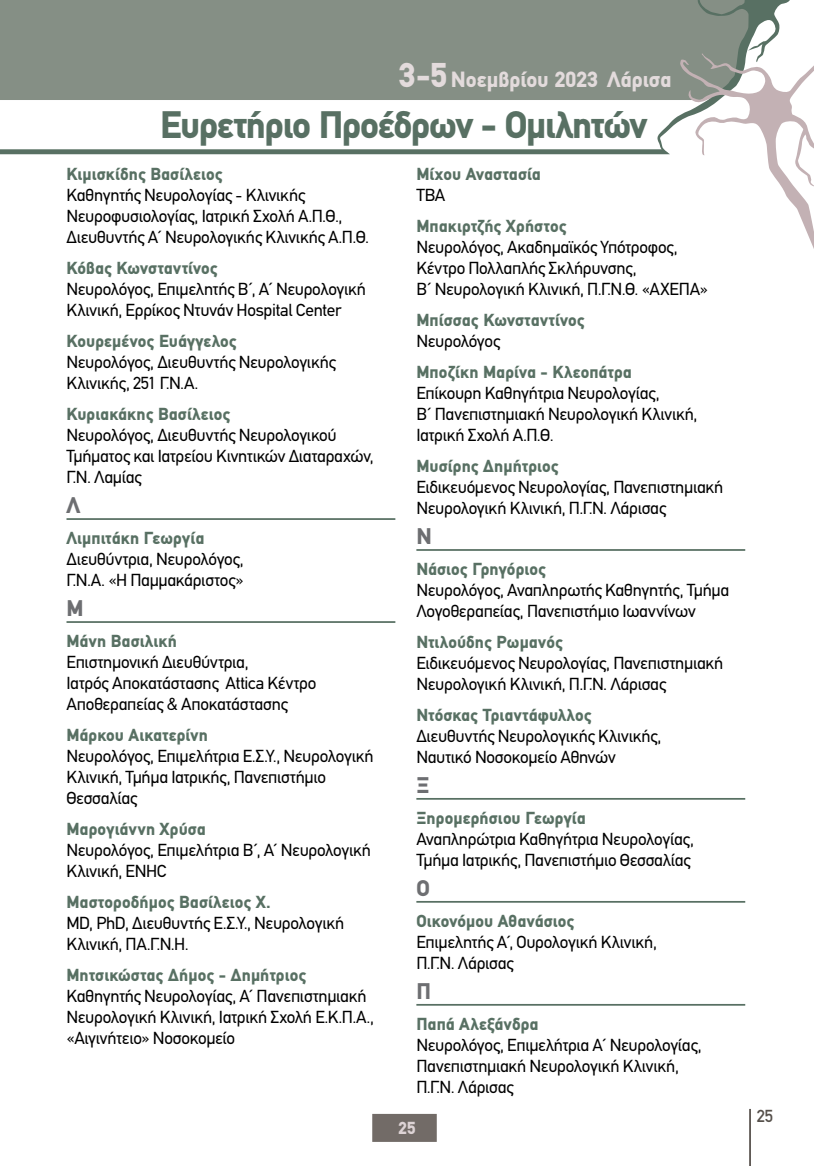
<style>
.page{position:relative;width:814px;height:1166px;background:#fff}
.page>*{position:absolute;margin:0;border:0;box-sizing:border-box;transform-origin:0 0}
.t1{font:900 38.5px "PF Din Text";letter-spacing:-.035em;color:#587063}
.t2{font:900 22.75px "PF Din Text";color:#6d6e71}
.t3{font:900 22.22px "PF Din Text";color:#e3dbdc}
.t4{font:17.5px/21px "PF Din Text";letter-spacing:-.015em;color:#000}
.t5{font:900 17.5px "PF Din Text";letter-spacing:.01em;color:#587063}
.t6{font:900 17.5px "PF Din Text";color:#ddd3d5}
.t7{font:500 17.5px "PF Din Text";color:#56504b}
.s1{font-size:34.65px}
</style>
<div class="page">
<svg style="left:0;top:0;width:814px;height:249px"></svg>
<div style="left:372px;top:1114px;width:65px;height:28px;background:#726b67"></div>
<hr style="left:66px;top:518px;width:329px;height:2px;background:#587063">
<hr style="left:66px;top:621px;width:329px;height:2px;background:#587063">
<hr style="left:416px;top:549px;width:329px;height:2px;background:#587063">
<hr style="left:416px;top:798px;width:329px;height:2px;background:#587063">
<hr style="left:416px;top:901px;width:329px;height:2px;background:#587063">
<hr style="left:416px;top:1004px;width:329px;height:1px;background:#587063">
<hr style="left:749px;top:1109px;width:2px;height:57px;background:#56504b">
<p class="t3" style="left:399px;top:66px;width:273px"><span class="s1">3-5</span> Νοεμβρίου 2023 Λάρισα</p>
<h1 class="t1" style="left:160px;top:102px;width:488px">Ευρετήριο Προέδρων - Ομιλητών</h1>
<p class="t5" style="left:66px;top:164px;width:158px">Κιμισκίδης Βασίλειος</p>
<p class="t4" style="left:66px;top:185px;width:304px">Καθηγητής Νευρολογίας - Κλινικής<br>Νευροφυσιολογίας, Ιατρική Σχολή Α.Π.Θ.,<br>Διευθυντής Α΄ Νευρολογικής Κλινικής Α.Π.Θ.</p>
<p class="t5" style="left:66px;top:258px;width:153px">Κόβας Κωνσταντίνος</p>
<p class="t4" style="left:66px;top:279px;width:301px">Νευρολόγος, Επιμελητής Β΄, Α΄ Νευρολογική<br>Κλινική, Ερρίκος Ντυνάν Hospital Center</p>
<p class="t5" style="left:66px;top:331px;width:172px">Κουρεμένος Ευάγγελος</p>
<p class="t4" style="left:66px;top:352px;width:271px">Νευρολόγος, Διευθυντής Νευρολογικής<br>Κλινικής, 251 Γ.Ν.Α.</p>
<p class="t5" style="left:66px;top:404px;width:165px">Κυριακάκης Βασίλειος</p>
<p class="t4" style="left:66px;top:425px;width:308px">Νευρολόγος, Διευθυντής Νευρολογικού<br>Τμήματος και Ιατρείου Κινητικών Διαταραχών,<br>Γ.Ν. Λαμίας</p>
<h2 class="t2" style="left:66px;top:492px;width:15px">Λ</h2>
<p class="t5" style="left:66px;top:528px;width:139px">Λιμπιτάκη Γεωργία</p>
<p class="t4" style="left:66px;top:549px;width:179px">Διευθύντρια, Νευρολόγος,<br>Γ.Ν.Α. «Η Παμμακάριστος»</p>
<h2 class="t2" style="left:66px;top:595px;width:18px">Μ</h2>
<p class="t5" style="left:66px;top:630px;width:112px">Μάνη Βασιλική</p>
<p class="t4" style="left:66px;top:652px;width:251px">Επιστημονική Διευθύντρια,<br>Ιατρός Αποκατάστασης Attica Κέντρο<br>Αποθεραπείας &amp; Αποκατάστασης</p>
<p class="t5" style="left:66px;top:724px;width:143px">Μάρκου Αικατερίνη</p>
<p class="t4" style="left:66px;top:746px;width:308px">Νευρολόγος, Επιμελήτρια Ε.Σ.Υ., Νευρολογική<br>Κλινική, Τμήμα Ιατρικής, Πανεπιστήμιο<br>Θεσσαλίας</p>
<p class="t5" style="left:66px;top:818px;width:141px">Μαρογιάννη Χρύσα</p>
<p class="t4" style="left:66px;top:839px;width:306px">Νευρολόγος, Επιμελήτρια Β΄, Α΄ Νευρολογική<br>Κλινική, ENHC</p>
<p class="t5" style="left:66px;top:891px;width:206px">Μαστοροδήμος Βασίλειος Χ.</p>
<p class="t4" style="left:66px;top:912px;width:279px">MD, PhD, Διευθυντής Ε.Σ.Υ., Νευρολογική<br>Κλινική, ΠΑ.Γ.Ν.Η.</p>
<p class="t5" style="left:66px;top:964px;width:241px">Μητσικώστας Δήμος - Δημήτριος</p>
<p class="t4" style="left:66px;top:985px;width:309px">Καθηγητής Νευρολογίας, Α΄ Πανεπιστημιακή<br>Νευρολογική Κλινική, Ιατρική Σχολή Ε.Κ.Π.Α., «Αιγινήτειο» Νοσοκομείο</p>
<p class="t5" style="left:416px;top:164px;width:126px">Μίχου Αναστασία</p>
<p class="t4" style="left:416px;top:185px;width:31px">TBA</p>
<p class="t5" style="left:416px;top:216px;width:152px">Μπακιρτζής Χρήστος</p>
<p class="t4" style="left:416px;top:237px;width:293px">Νευρολόγος, Ακαδημαϊκός Υπότροφος,<br>Κέντρο Πολλαπλής Σκλήρυνσης,<br>Β΄ Νευρολογική Κλινική, Π.Γ.Ν.Θ. «ΑΧΕΠΑ»</p>
<p class="t5" style="left:416px;top:310px;width:170px">Μπίσσας Κωνσταντίνος</p>
<p class="t4" style="left:416px;top:331px;width:85px">Νευρολόγος</p>
<p class="t5" style="left:416px;top:362px;width:217px">Μποζίκη Μαρίνα - Κλεοπάτρα</p>
<p class="t4" style="left:416px;top:383px;width:282px">Επίκουρη Καθηγήτρια Νευρολογίας,<br>Β΄ Πανεπιστημιακή Νευρολογική Κλινική,<br>Ιατρική Σχολή Α.Π.Θ.</p>
<p class="t5" style="left:416px;top:455px;width:144px">Μυσίρης Δημήτριος</p>
<p class="t4" style="left:416px;top:477px;width:308px">Ειδικευόμενος Νευρολογίας, Πανεπιστημιακή<br>Νευρολογική Κλινική, Π.Γ.Ν. Λάρισας</p>
<h2 class="t2" style="left:416px;top:523px;width:17px">Ν</h2>
<p class="t5" style="left:416px;top:558px;width:131px">Νάσιος Γρηγόριος</p>
<p class="t4" style="left:416px;top:580px;width:314px">Νευρολόγος, Αναπληρωτής Καθηγητής, Τμήμα<br>Λογοθεραπείας, Πανεπιστήμιο Ιωαννίνων</p>
<p class="t5" style="left:416px;top:631px;width:148px">Ντιλούδης Ρωμανός</p>
<p class="t4" style="left:416px;top:652px;width:308px">Ειδικευόμενος Νευρολογίας, Πανεπιστημιακή<br>Νευρολογική Κλινική, Π.Γ.Ν. Λάρισας</p>
<p class="t5" style="left:416px;top:704px;width:177px">Ντόσκας Τριαντάφυλλος</p>
<p class="t4" style="left:416px;top:725px;width:247px">Διευθυντής Νευρολογικής Κλινικής,<br>Ναυτικό Νοσοκομείο Αθηνών</p>
<h2 class="t2" style="left:416px;top:771px;width:15px">Ξ</h2>
<p class="t5" style="left:416px;top:807px;width:171px">Ξηρομερήσιου Γεωργία</p>
<p class="t4" style="left:416px;top:828px;width:279px">Αναπληρώτρια Καθηγήτρια Νευρολογίας,<br>Τμήμα Ιατρικής, Πανεπιστήμιο Θεσσαλίας</p>
<h2 class="t2" style="left:416px;top:874px;width:15px">Ο</h2>
<p class="t5" style="left:416px;top:910px;width:159px">Οικονόμου Αθανάσιος</p>
<p class="t4" style="left:416px;top:931px;width:242px">Επιμελητής Α΄, Ουρολογική Κλινική,<br>Π.Γ.Ν. Λάρισας</p>
<h2 class="t2" style="left:416px;top:977px;width:16px">Π</h2>
<p class="t5" style="left:416px;top:1013px;width:123px">Παπά Αλεξάνδρα</p>
<p class="t4" style="left:416px;top:1034px;width:287px">Νευρολόγος, Επιμελήτρια Α΄ Νευρολογίας,<br>Πανεπιστημιακή Νευρολογική Κλινική,<br>Π.Γ.Ν. Λάρισας</p>
<p class="t6" style="left:398px;top:1118px;width:19px">25</p>
<p class="t7" style="left:756px;top:1106px;width:18px">25</p>
</div>
